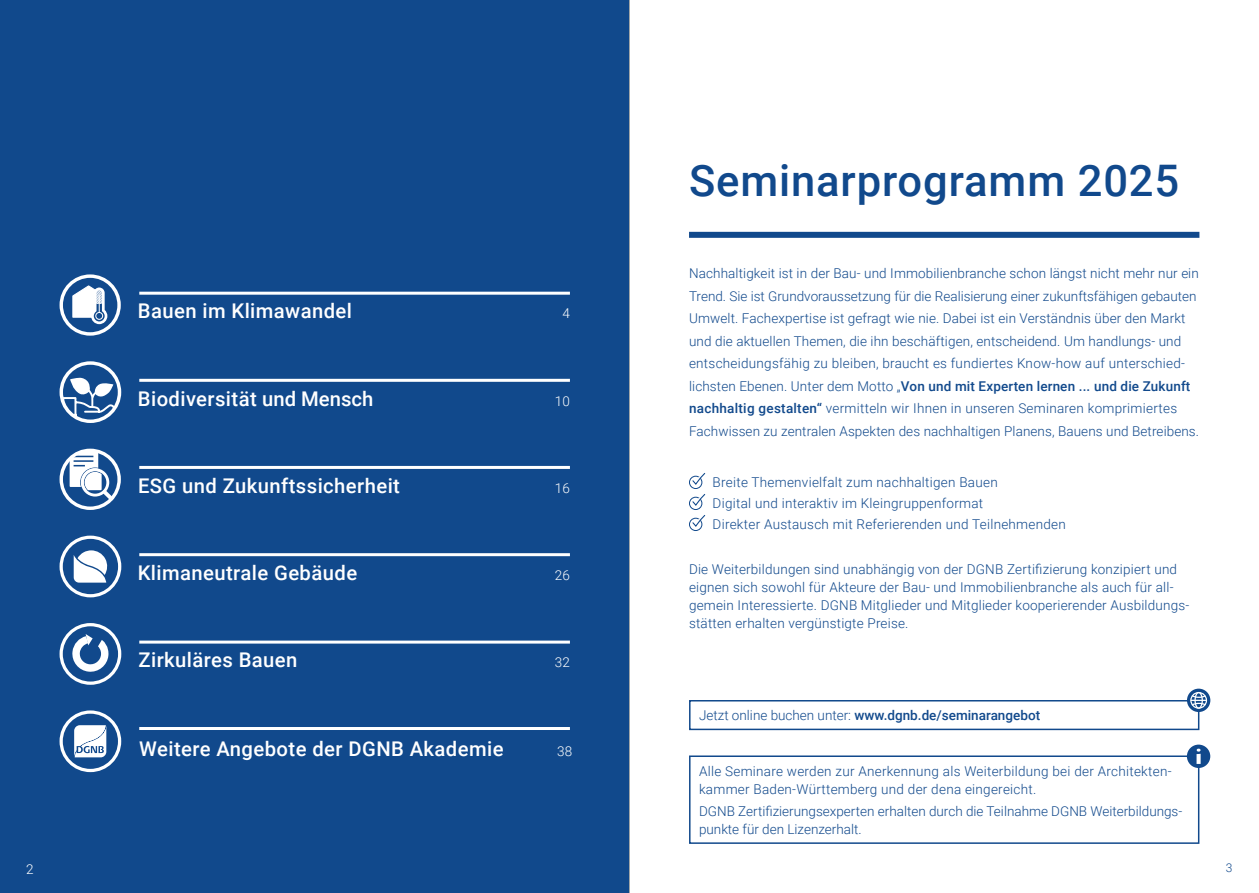
<style>
.page{position:relative;width:1259px;height:893px;background:#fff}
.page>*{position:absolute;margin:0;border:0;box-sizing:border-box;transform-origin:0 0}
.t1{font:500 43.5px "Roboto";letter-spacing:.02em;color:#11498c}
.t2{font:500 20.25px "Roboto";letter-spacing:.02em;color:#fff}
.t3{font:300 13.5px/22.5px "Roboto";letter-spacing:.015em;color:#11498c}
.t4{font:500 13.5px "Roboto";color:#11498c}
.t5{font:300 13.5px "Roboto";letter-spacing:.02em;color:#fff}
.t6{font:300 12px "Roboto";color:#11498c}
.s1{font-weight:500}
.s2{font-weight:300}
</style>
<div class="page">
<div style="left:0;top:0;width:629px;height:893px;background:#11498c"></div>
<div style="left:689px;top:232px;width:510px;height:6px;background:#11498c"></div>
<hr style="left:139px;top:727px;width:431px;height:3px;background:#fff">
<div style="left:60px;top:710px;width:61px;height:62px;border:3px solid #fff;border-radius:50%"></div>
<div style="left:60px;top:536px;width:61px;height:61px;border:3px solid #fff;border-radius:50%"></div>
<svg style="left:74px;top:550px;width:34px;height:33px"></svg>
<hr style="left:139px;top:553px;width:431px;height:3px;background:#fff">
<div style="left:689px;top:700px;width:510px;height:30px;border:2px solid #11498c"></div>
<svg style="left:1187px;top:689px;width:23px;height:23px"></svg>
<div style="left:1190px;top:692px;width:17px;height:17px;border:1px solid #fff;border-radius:50%"></div>
<div style="left:1194px;top:692px;width:9px;height:17px;border:1px solid #fff;border-radius:50%"></div>
<svg style="left:1190px;top:694px;width:17px;height:13px"></svg>
<div style="left:689px;top:755px;width:510px;height:89px;border:2px solid #11498c"></div>
<div style="left:1187px;top:745px;width:23px;height:23px;background:#11498c;border-radius:50%"></div>
<svg style="left:1196px;top:749px;width:4px;height:15px"></svg>
<hr style="left:139px;top:641px;width:431px;height:3px;background:#fff">
<svg style="left:67px;top:631px;width:46px;height:46px"></svg>
<div style="left:60px;top:623px;width:61px;height:62px;border:3px solid #fff;border-radius:50%"></div>
<hr style="left:139px;top:379px;width:431px;height:3px;background:#fff">
<div style="left:60px;top:361px;width:61px;height:62px;border:3px solid #fff;border-radius:50%"></div>
<svg style="left:61px;top:363px;width:54px;height:58px"></svg>
<hr style="left:139px;top:292px;width:431px;height:3px;background:#fff">
<div style="left:60px;top:274px;width:61px;height:62px;border:3px solid #fff;border-radius:50%"></div>
<svg style="left:72px;top:285px;width:35px;height:39px"></svg>
<hr style="left:139px;top:466px;width:431px;height:3px;background:#fff">
<div style="left:60px;top:449px;width:61px;height:61px;border:3px solid #fff;border-radius:50%"></div>
<svg style="left:70px;top:450px;width:47px;height:54px"></svg>
<svg style="left:74px;top:725px;width:32px;height:32px"></svg>
<div style="left:689px;top:476px;width:13px;height:13px;border:1px solid #11498c;border-radius:50%"></div>
<svg style="left:691px;top:473px;width:15px;height:12px"></svg>
<div style="left:689px;top:497px;width:13px;height:13px;border:1px solid #11498c;border-radius:50%"></div>
<svg style="left:691px;top:494px;width:15px;height:12px"></svg>
<div style="left:689px;top:518px;width:13px;height:13px;border:1px solid #11498c;border-radius:50%"></div>
<svg style="left:691px;top:515px;width:15px;height:12px"></svg>
<hr style="left:629px;top:0;width:1px;height:893px;background:#a2a6a8">
<h2 class="t2" style="left:138px;top:297px;width:216px">Bauen im Klimawandel</h2>
<p class="t5" style="left:562px;top:304px;width:9px">4</p>
<h2 class="t2" style="left:138px;top:384px;width:237px">Biodiversität und Mensch</h2>
<p class="t5" style="left:555px;top:391px;width:17px">10</p>
<h2 class="t2" style="left:138px;top:471px;width:263px">ESG und Zukunftssicherheit</h2>
<p class="t5" style="left:555px;top:478px;width:17px">16</p>
<h2 class="t2" style="left:138px;top:558px;width:221px">Klimaneutrale Gebäude</h2>
<p class="t5" style="left:555px;top:566px;width:17px">26</p>
<h2 class="t2" style="left:139px;top:646px;width:160px">Zirkuläres Bauen</h2>
<p class="t5" style="left:555px;top:653px;width:17px">32</p>
<h2 class="t2" style="left:139px;top:734px;width:366px">Weitere Angebote der DGNB Akademie</h2>
<p class="t5" style="left:557px;top:741px;width:17px">38</p>
<h1 class="t1" style="left:689px;top:150px;width:492px">Seminarprogramm 2025</h1>
<p class="t3" style="left:689px;top:261px;width:511px">Nachhaltigkeit ist in der Bau- und Immobilienbranche schon längst nicht mehr nur ein Trend. Sie ist Grundvoraussetzung für die Realisierung einer zukunftsfähigen gebauten Umwelt. Fachexpertise ist gefragt wie nie. Dabei ist ein Verständnis über den Markt und die aktuellen Themen, die ihn beschäftigen, entscheidend. Um handlungs- und entscheidungsfähig zu bleiben, braucht es fundiertes Know-how auf unterschied&shy;lichsten Ebenen. Unter dem Motto „<span class="s1">Von und mit Experten lernen ... und die Zukunft nachhaltig gestalten“</span> vermitteln wir Ihnen in unseren Seminaren komprimiertes Fachwissen zu zentralen Aspekten des nachhaltigen Planens, Bauens und Betreibens.</p>
<p class="t3" style="left:712px;top:471px;width:355px;line-height:21px">Breite Themenvielfalt zum nachhaltigen Bauen<br>Digital und interaktiv im Kleingruppenformat<br>Direkter Austausch mit Referierenden und Teilnehmenden</p>
<p class="t3" style="left:689px;top:560px;width:502px;line-height:18px">Die Weiterbildungen sind unabhängig von der DGNB Zertifizierung konzipiert und eignen sich sowohl für Akteure der Bau- und Immobilienbranche als auch für all&shy;gemein Interessierte. DGNB Mitglieder und Mitglieder kooperierender Ausbildungs&shy;stätten erhalten vergünstigte Preise.</p>
<p class="t4" style="left:699px;top:706px;width:343px"><span class="s2">Jetzt online buchen unter:</span> www.dgnb.de/seminarangebot</p>
<p class="t3" style="left:699px;top:761px;width:474px;line-height:18px">Alle Seminare werden zur Anerkennung als Weiterbildung bei der Architekten&shy;kammer Baden-Württemberg und der dena eingereicht.</p>
<p class="t3" style="left:699px;top:801px;width:485px;line-height:18px">DGNB Zertifizierungsexperten erhalten durch die Teilnahme DGNB Weiterbildungs&shy;punkte für den Lizenzerhalt.</p>
<p class="t5" style="left:26px;top:859px;width:9px">2</p>
<p class="t6" style="left:1225px;top:860px;width:8px">3</p>
</div>
